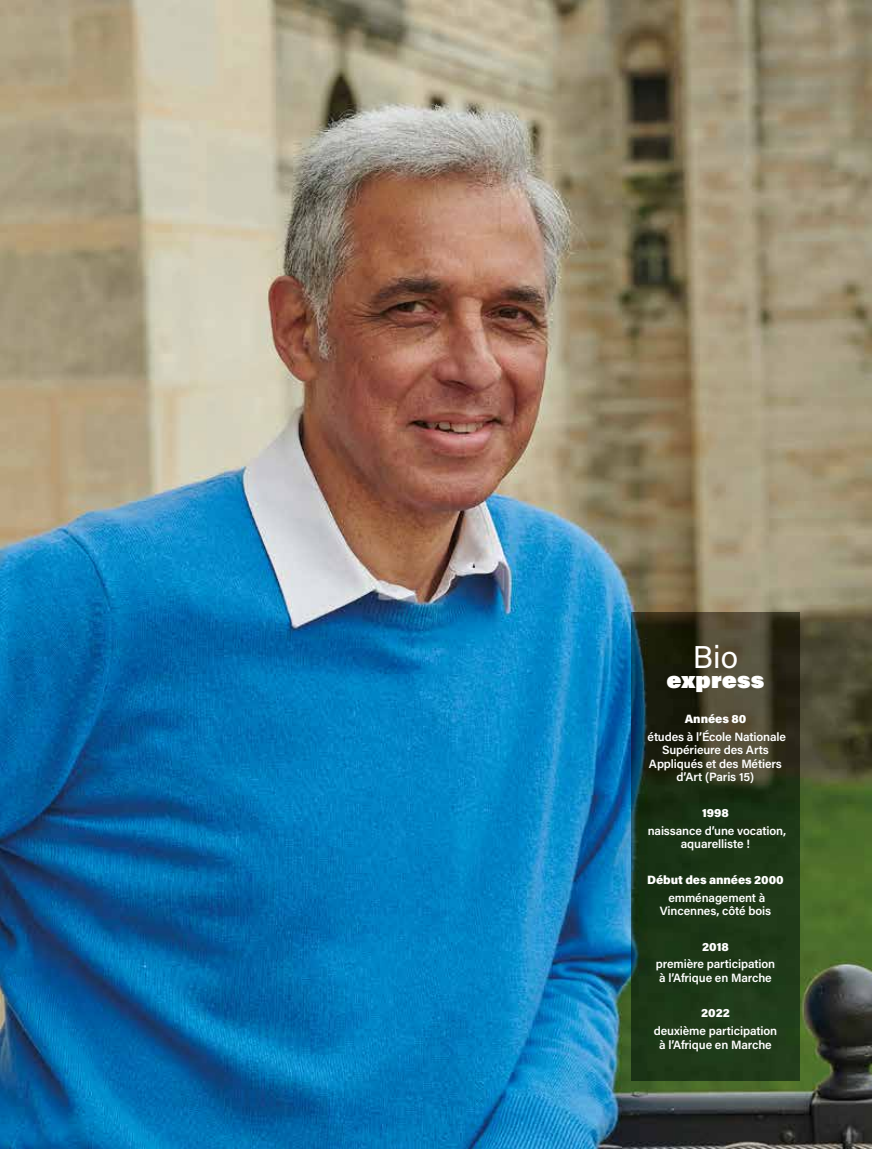
<style>
.page{position:relative;width:872px;height:1149px;background:#fff}
.page>*{position:absolute;margin:0;border:0;box-sizing:border-box;transform-origin:0 0}
.t1{font:31.5px "Acumin Pro";color:#fff}
.t2{font:900 22.5px "Acumin Pro";color:#fff}
.t3{font:600 12px/13.5px "Acumin Pro";letter-spacing:-.01em;color:#fff;text-align:center}
.t4{font:900 12px "Acumin Pro";letter-spacing:-.01em;color:#fff}
</style>
<div class="page">
<img style="left:0;top:0;width:872px;height:1148px">
<img style="left:631px;top:612px;width:168px;height:468px">
<h1 class="t1" style="left:693px;top:635px;width:47px">Bio</h1>
<h2 class="t2" style="left:666px;top:663px;width:99px">express</h2>
<p class="t4" style="left:684px;top:710px;width:63px">Années 80</p>
<p class="t3" style="left:647px;top:729px;width:140px">études à l’École Nationale<br>Supérieure des Arts<br>Appliqués et des Métiers d’Art (Paris 15)</p>
<p class="t4" style="left:702px;top:804px;width:28px">1998</p>
<p class="t3" style="left:647px;top:823px;width:140px">naissance d’une vocation, aquarelliste !</p>
<p class="t4" style="left:647px;top:870px;width:138px">Début des années 2000</p>
<p class="t3" style="left:660px;top:889px;width:113px">emménagement à<br>Vincennes, côté bois</p>
<p class="t4" style="left:702px;top:937px;width:28px">2018</p>
<p class="t3" style="left:656px;top:956px;width:121px;text-align:left">première participation à l’Afrique en Marche</p>
<p class="t4" style="left:701px;top:1004px;width:30px">2022</p>
<p class="t3" style="left:654px;top:1023px;width:125px">deuxième participation à l’Afrique en Marche</p>
</div>
